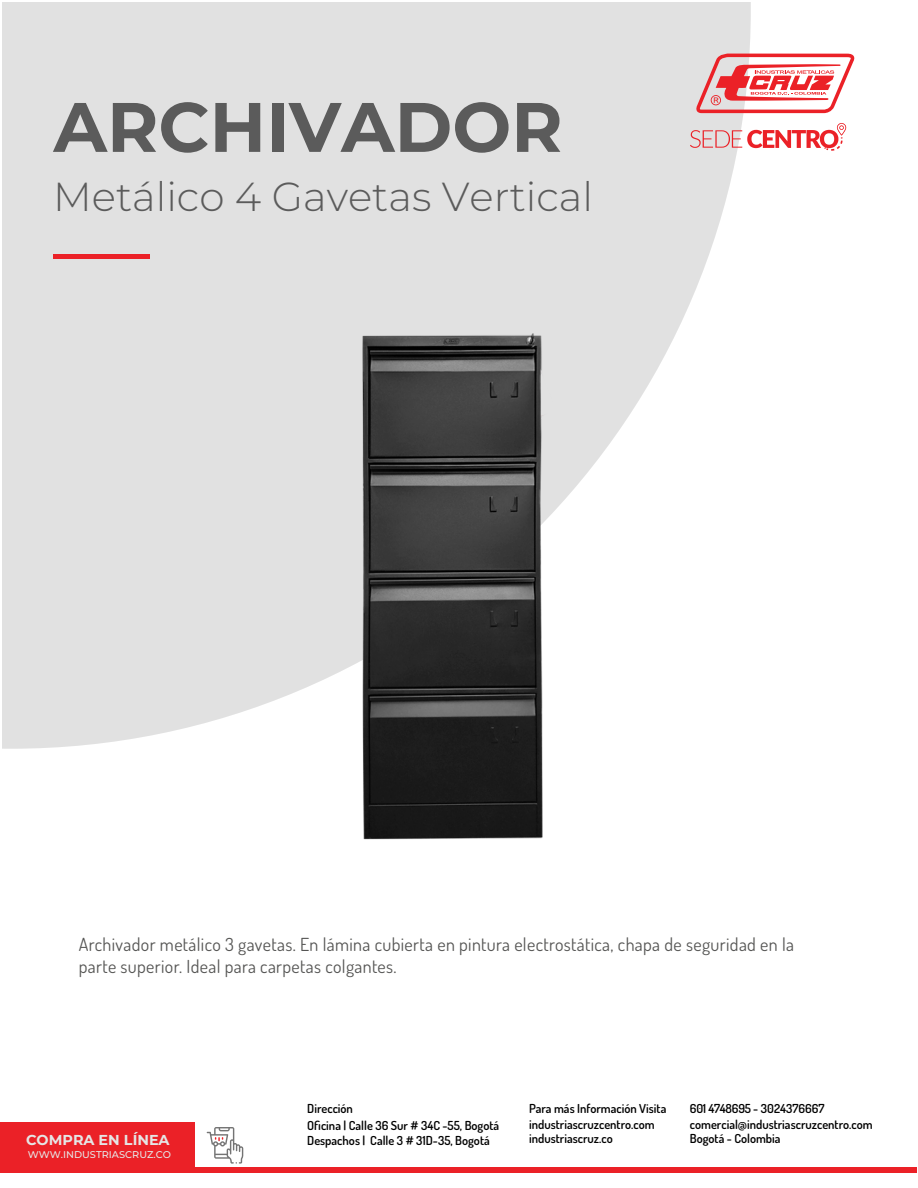
<style>
.page{position:relative;width:918px;height:1188px;background:#fff}
.page>*{position:absolute;margin:0;border:0;box-sizing:border-box;transform-origin:0 0}
.t1{font:700 69.9px "Montserrat";color:#5b5b5b}
.t2{font:300 40.5px "Montserrat";color:#5b5b5b}
.t3{font:18px/22.2px "Dosis";letter-spacing:.02em;color:#555554}
.t4{font:700 14.4px "Montserrat";color:#e5e6e5}
.t5{font:600 12.45px/16.8px "Dosis";color:#000}
.t6{font:500 9.75px "Montserrat";color:#e5e6e5}
</style>
<div class="page">
<div style="left:3px;top:2px;width:748px;height:747px;background:#e1e1e1"></div>
<svg style="left:690px;top:123px;width:156px;height:28px"></svg>
<svg style="left:696px;top:54px;width:159px;height:59px"></svg>
<div style="left:0;top:1168px;width:917px;height:5px;background:#eb2127"></div>
<div style="left:0;top:1122px;width:195px;height:47px;background:#eb2127"></div>
<svg style="left:207px;top:1127px;width:36px;height:37px"></svg>
<hr style="left:53px;top:254px;width:97px;height:4px;background:#eb2127">
<img style="left:145px;top:272px;width:606px;height:568px">
<h1 class="t1" style="left:54px;top:81px;width:511px">ARCHIVADOR</h1>
<h2 class="t2" style="left:53px;top:170px;width:541px">Metálico 4 Gavetas Vertical</h2>
<h3 class="t3" style="left:79px;top:932px;width:717px">Archivador metálico 3 gavetas. En lámina cubierta en pintura electrostática, chapa de seguridad en la parte superior. Ideal para carpetas colgantes.</h3>
<p class="t5" style="left:529px;top:1100px;width:139px;line-height:15.3px">Para más Información Visita industriascruzcentro.com</p>
<p class="t5" style="left:307px;top:1100px;width:193px">Dirección<br>Oficina | Calle 36 Sur # 34C -55, Bogotá</p>
<p class="t5" style="left:307px;top:1131px;width:184px">Despachos | Calle 3 # 31D-35, Bogotá</p>
<p class="t4" style="left:26px;top:1131px;width:145px">COMPRA EN LÍNEA</p>
<p class="t5" style="left:529px;top:1129px;width:85px">industriascruz.co</p>
<p class="t6" style="left:28px;top:1148px;width:145px">WWW.INDUSTRIASCRUZ.CO</p>
<p class="t5" style="left:690px;top:1100px;width:184px;line-height:15.6px">601 4748695 - 3024376667 comercial@industriascruzcentro.com</p>
<p class="t5" style="left:690px;top:1130px;width:92px">Bogotá - Colombia</p>
</div>
